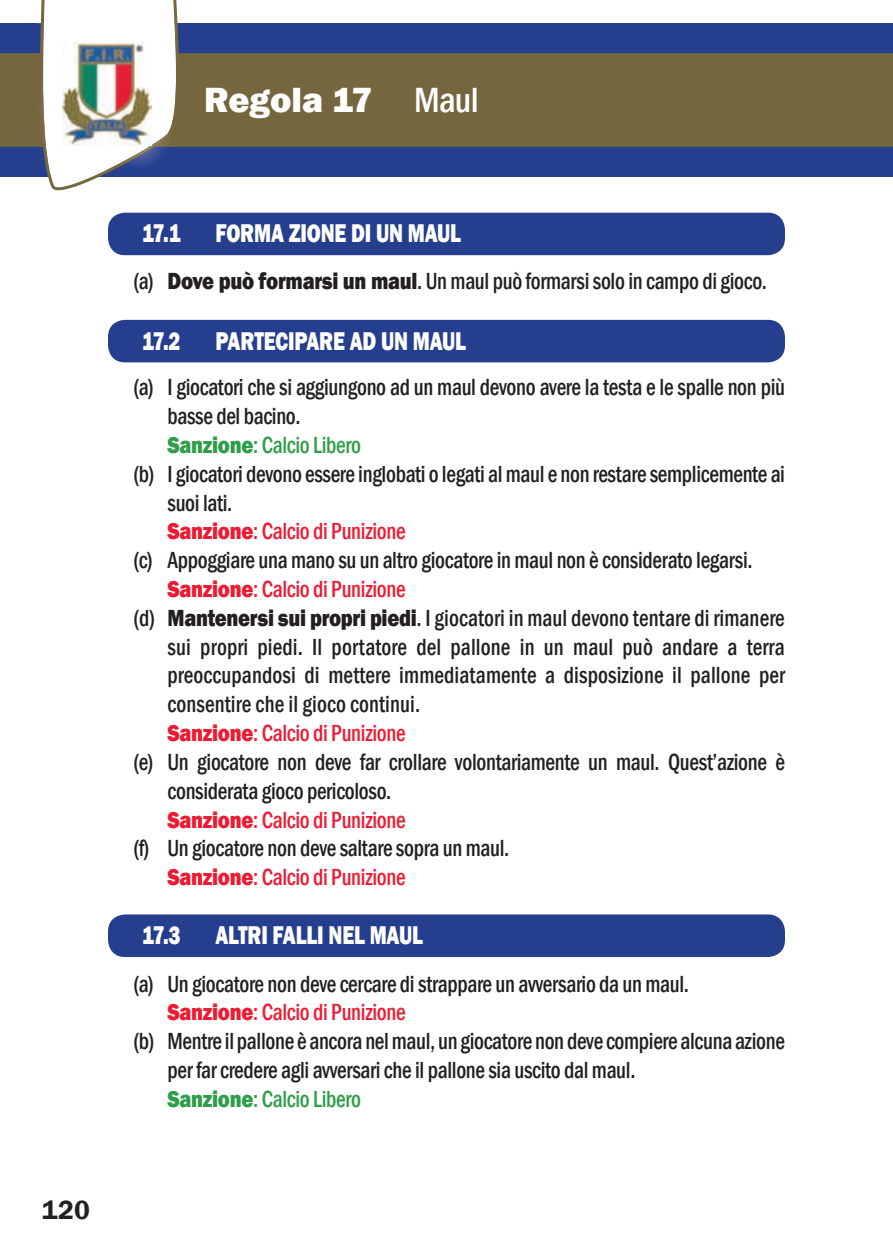
<style>
.page{position:relative;width:893px;height:1259px;background:#fff}
.page>*{position:absolute;margin:0;border:0;box-sizing:border-box;transform-origin:0 0}
.t1{font:800 36px "Franklin Gothic";color:#fff}
.t2{font:600 27px "Franklin Gothic";color:#231f20}
.t3{font:800 26.4px "Franklin Gothic";letter-spacing:-.01em;color:#fff;scale:.77 1}
.t4{font:500 condensed 24px "Franklin Gothic";letter-spacing:-.015em;color:#231f20;scale:.9 1}
.t5{font:500 condensed 24px "Franklin Gothic";letter-spacing:.005em;color:#231f20;scale:.9 1}
.t6{font:500 condensed 24px "Franklin Gothic";letter-spacing:-.015em;color:#ed1a33;scale:.9 1}
.t7{font:500 condensed 24px "Franklin Gothic";letter-spacing:-.015em;color:#2e9e48;scale:.9 1}
.s1{font-weight:500;font-stretch:condensed}
.s2{font-weight:800;font-stretch:normal}
</style>
<div class="page">
<div style="left:0;top:23px;width:893px;height:153px;background:#253f8e"></div>
<div style="left:0;top:55px;width:893px;height:90px;background:#75663f"></div>
<hr style="left:0;top:53px;width:893px;height:3px;background:#76683f">
<hr style="left:0;top:144px;width:893px;height:3px;background:#76683f">
<svg style="left:36px;top:0;width:149px;height:191px"></svg>
<img style="left:37px;top:23px;width:3px;height:147px">
<img style="left:37px;top:53px;width:3px;height:94px">
<img style="left:40px;top:18px;width:136px;height:152px">
<img style="left:63px;top:42px;width:88px;height:103px">
<div style="left:108px;top:213px;width:677px;height:42px;background:#253f8e;border-radius:17px"></div>
<div style="left:108px;top:320px;width:677px;height:42px;background:#253f8e;border-radius:17px"></div>
<div style="left:108px;top:914px;width:677px;height:43px;background:#253f8e;border-radius:17px"></div>
<p class="t2" style="left:42px;top:1193px;width:49px">120</p>
<h1 class="t1" style="left:204px;top:76px;width:276px">Regola 17 <span class="s1">Maul</span></h1>
<p class="t3" style="left:142px;top:216px;width:52px">17.1</p>
<p class="t3" style="left:215px;top:216px;width:321px">FORMA ZIONE DI UN MAUL</p>
<p class="t4" style="left:134px;top:265px;width:705px">(a) <span class="s2">Dove può formarsi un maul</span>. Un maul può formarsi solo in campo di gioco.</p>
<p class="t3" style="left:142px;top:323px;width:52px">17.2</p>
<p class="t3" style="left:215px;top:323px;width:327px">PARTECIPARE AD UN MAUL</p>
<p class="t4" style="left:134px;top:371px;width:725px">(a) I giocatori che si aggiungono ad un maul devono avere la testa e le spalle non più</p>
<p class="t4" style="left:168px;top:400px;width:149px">basse del bacino.</p>
<p class="t7" style="left:168px;top:429px;width:217px"><span class="s2">Sanzione</span>: Calcio Libero</p>
<p class="t4" style="left:134px;top:458px;width:725px">(b) I giocatori devono essere inglobati o legati al maul e non restare semplicemente ai</p>
<p class="t4" style="left:168px;top:487px;width:73px">suoi lati.</p>
<p class="t6" style="left:168px;top:515px;width:266px"><span class="s2">Sanzione</span>: Calcio di Punizione</p>
<p class="t4" style="left:134px;top:544px;width:689px">(c) Appoggiare una mano su un altro giocatore in maul non è considerato legarsi.</p>
<p class="t6" style="left:168px;top:573px;width:266px"><span class="s2">Sanzione</span>: Calcio di Punizione</p>
<p class="t5" style="left:134px;top:602px;width:725px">(d) <span class="s2">Mantenersi sui propri piedi</span>. I giocatori in maul devono tentare di rimanere</p>
<p class="t5" style="left:168px;top:631px;width:687px">sui propri piedi. Il portatore del pallone in un maul può andare a terra</p>
<p class="t5" style="left:168px;top:659px;width:688px">preoccupandosi di mettere immediatamente a disposizione il pallone per</p>
<p class="t5" style="left:168px;top:688px;width:282px">consentire che il gioco continui.</p>
<p class="t6" style="left:168px;top:717px;width:266px"><span class="s2">Sanzione</span>: Calcio di Punizione</p>
<p class="t4" style="left:134px;top:746px;width:725px">(e) Un giocatore non deve far crollare volontariamente un maul. Quest’azione è</p>
<p class="t4" style="left:168px;top:775px;width:250px">considerata gioco pericoloso.</p>
<p class="t6" style="left:168px;top:803px;width:266px"><span class="s2">Sanzione</span>: Calcio di Punizione</p>
<p class="t4" style="left:134px;top:832px;width:419px">(f) Un giocatore non deve saltare sopra un maul.</p>
<p class="t6" style="left:168px;top:861px;width:266px"><span class="s2">Sanzione</span>: Calcio di Punizione</p>
<p class="t3" style="left:142px;top:918px;width:52px">17.3</p>
<p class="t3" style="left:215px;top:918px;width:271px">ALTRI FALLI NEL MAUL</p>
<p class="t4" style="left:134px;top:968px;width:619px">(a) Un giocatore non deve cercare di strappare un avversario da un maul.</p>
<p class="t6" style="left:168px;top:996px;width:266px"><span class="s2">Sanzione</span>: Calcio di Punizione</p>
<p class="t4" style="left:134px;top:1025px;width:725px">(b) Mentre il pallone è ancora nel maul, un giocatore non deve compiere alcuna azione</p>
<p class="t4" style="left:168px;top:1054px;width:521px">per far credere agli avversari che il pallone sia uscito dal maul.</p>
<p class="t7" style="left:168px;top:1083px;width:217px"><span class="s2">Sanzione</span>: Calcio Libero</p>
</div>
